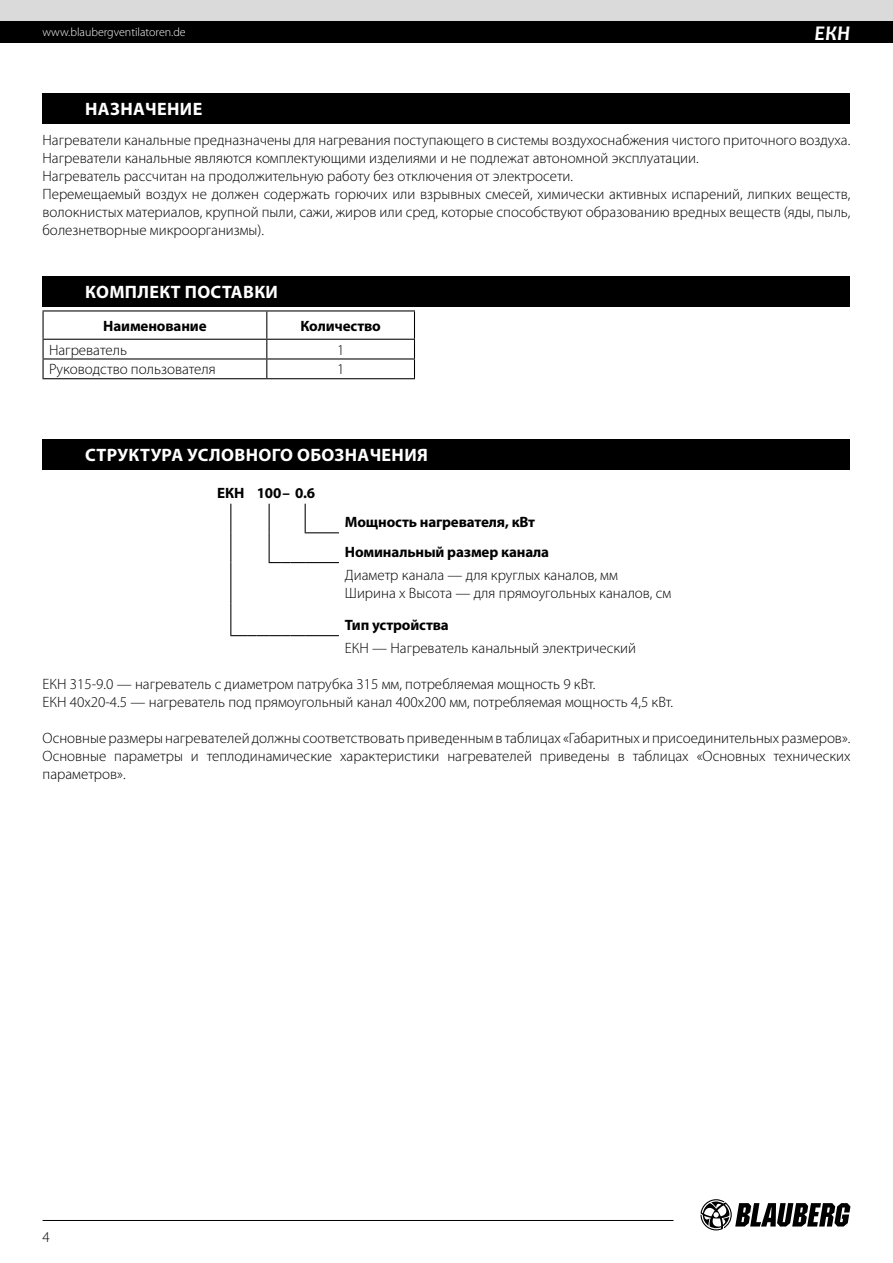
<style>
.page{position:relative;width:893px;height:1263px;background:#fff}
.page>*{position:absolute;margin:0;border:0;box-sizing:border-box;transform-origin:0 0}
.t1{font:italic 700 21px "Candara";color:#fff}
.t2{font:700 18px "Myriad Pro";letter-spacing:.02em;color:#fff}
.t3{font:300 15px/18px "Myriad Pro";color:#000}
.t4{font:700 15px/29.7px "Myriad Pro";letter-spacing:-.01em;color:#000}
.t5{font:300 12px "Myriad Pro";color:#fff}
</style>
<div class="page">
<div style="left:0;top:0;width:893px;height:21px;background:#dadada"></div>
<div style="left:0;top:21px;width:893px;height:22px;background:#000"></div>
<svg style="left:700px;top:1199px;width:150px;height:31px"></svg>
<hr style="left:43px;top:1220px;width:631px;height:1px;background:#000">
<div style="left:43px;top:276px;width:807px;height:30px;background:#000"></div>
<div style="left:43px;top:439px;width:807px;height:31px;background:#000"></div>
<div style="left:43px;top:93px;width:807px;height:31px;background:#000"></div>
<hr style="left:43px;top:310px;width:224px;height:1px;background:#000">
<hr style="left:267px;top:310px;width:148px;height:1px;background:#000">
<hr style="left:43px;top:339px;width:224px;height:1px;background:#000">
<hr style="left:267px;top:339px;width:148px;height:1px;background:#000">
<hr style="left:43px;top:358px;width:224px;height:1px;background:#000">
<svg style="left:43px;top:311px;width:1px;height:67px"></svg>
<hr style="left:267px;top:358px;width:148px;height:1px;background:#000">
<svg style="left:266px;top:311px;width:1px;height:67px"></svg>
<svg style="left:414px;top:311px;width:1px;height:67px"></svg>
<hr style="left:43px;top:378px;width:224px;height:1px;background:#000">
<hr style="left:267px;top:378px;width:148px;height:1px;background:#000">
<svg style="left:230px;top:504px;width:1px;height:29px"></svg>
<hr style="left:230px;top:533px;width:1px;height:30px;background:#000">
<hr style="left:230px;top:563px;width:1px;height:41px;background:#000">
<hr style="left:230px;top:604px;width:1px;height:31px;background:#000">
<svg style="left:230px;top:635px;width:109px;height:1px"></svg>
<svg style="left:269px;top:504px;width:70px;height:59px"></svg>
<p class="t5" style="left:43px;top:26px;width:145px">www.blaubergventilatoren.de</p>
<h1 class="t1" style="left:814px;top:20px;width:37px">ЕК Н</h1>
<p class="t2" style="left:85px;top:97px;width:119px">НАЗНАЧЕНИЕ</p>
<p class="t3" style="left:43px;top:131px;width:809px">Нагреватели канальные предназначены для нагревания поступающего в системы воздухоснабжения чистого приточного воздуха.<br>Нагреватели канальные являются комплектующими изделиями и не подлежат автономной эксплуатации.<br>Нагреватель рассчитан на продолжительную работу без отключения от электросети.<br>Перемещаемый воздух не должен содержать горючих или взрывных смесей, химически активных испарений, липких веществ, волокнистых материалов, крупной пыли, сажи, жиров или сред, которые способствуют образованию вредных веществ (яды, пыль, болезнетворные микроорганизмы).</p>
<p class="t2" style="left:85px;top:280px;width:194px">КОМПЛЕКТ ПОСТАВКИ</p>
<p class="t4" style="left:103px;top:310px;width:105px">Наименование</p>
<p class="t4" style="left:300px;top:310px;width:82px">Количество</p>
<p class="t3" style="left:49px;top:341px;width:79px">Нагреватель</p>
<p class="t3" style="left:337px;top:341px;width:9px">1</p>
<p class="t3" style="left:49px;top:361px;width:168px">Руководство пользователя</p>
<p class="t3" style="left:337px;top:361px;width:9px">1</p>
<p class="t2" style="left:85px;top:444px;width:344px">СТРУКТУРА УСЛОВНОГО ОБОЗНАЧЕНИЯ</p>
<p class="t4" style="left:217px;top:477px;width:100px">ЕКН 100– 0.6</p>
<p class="t4" style="left:345px;top:506px;width:206px">Мощность нагревателя, кВт<br>Номинальный размер канала</p>
<p class="t3" style="left:345px;top:566px;width:328px">Диаметр канала — для круглых каналов, мм<br>Ширина x Высота — для прямоугольных каналов, см</p>
<p class="t4" style="left:345px;top:609px;width:105px">Тип устройства</p>
<p class="t3" style="left:345px;top:639px;width:293px">ЕКН — Нагреватель канальный электрический</p>
<p class="t3" style="left:43px;top:675px;width:632px">ЕКН 315-9.0 — нагреватель с диаметром патрубка 315 мм, потребляемая мощность 9 кВт.<br>ЕКН 40x20-4.5 — нагреватель под прямоугольный канал 400х200 мм, потребляемая мощность 4,5 кВт.</p>
<p class="t3" style="left:43px;top:729px;width:809px;text-align:justify">Основные размеры нагревателей должны соответствовать приведенным в таблицах «Габаритных и присоединительных размеров».<br>Основные параметры и теплодинамические характеристики нагревателей приведены в таблицах «Основных технических параметров».</p>
<p class="t3" style="left:43px;top:1228px;width:9px">4</p>
</div>
